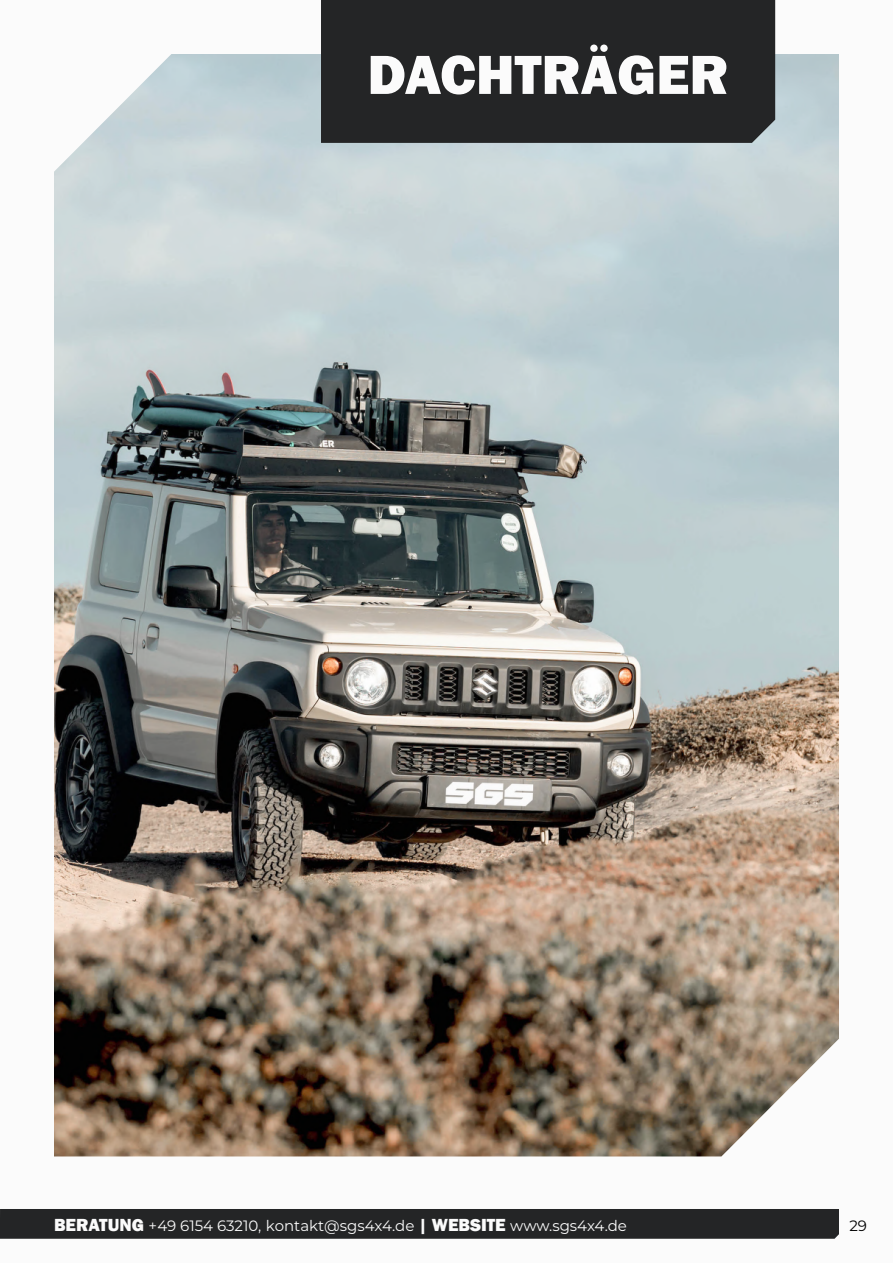
<style>
.page{position:relative;width:893px;height:1263px;background:#fbfbfb}
.page>*{position:absolute;margin:0;border:0;box-sizing:border-box;transform-origin:0 0}
.t1{font:800 57px "Franklin Gothic";color:#fbfbfb}
.t2{font:15px "Montserrat";color:#fbfbfb}
.t3{font:15px "Montserrat";color:#000}
.s1{font-family:"Franklin Gothic";font-weight:800;font-size:18px}
</style>
<div class="page">
<div style="left:0;top:1209px;width:839px;height:30px;background:#242526"></div>
<img style="left:54px;top:54px;width:785px;height:1102px">
<div style="left:321px;top:0;width:454px;height:143px;background:#242526"></div>
<h1 class="t1" style="left:367px;top:38px;width:363px">DACHTRÄGER</h1>
<p class="t2" style="left:54px;top:1215px;width:574px"><span class="s1">BERATUNG</span> +49 6154 63210, kontakt@sgs4x4.de <span class="s1">| WEBSITE</span> www.sgs4x4.de</p>
<p class="t3" style="left:849px;top:1215px;width:19px">29</p>
</div>
